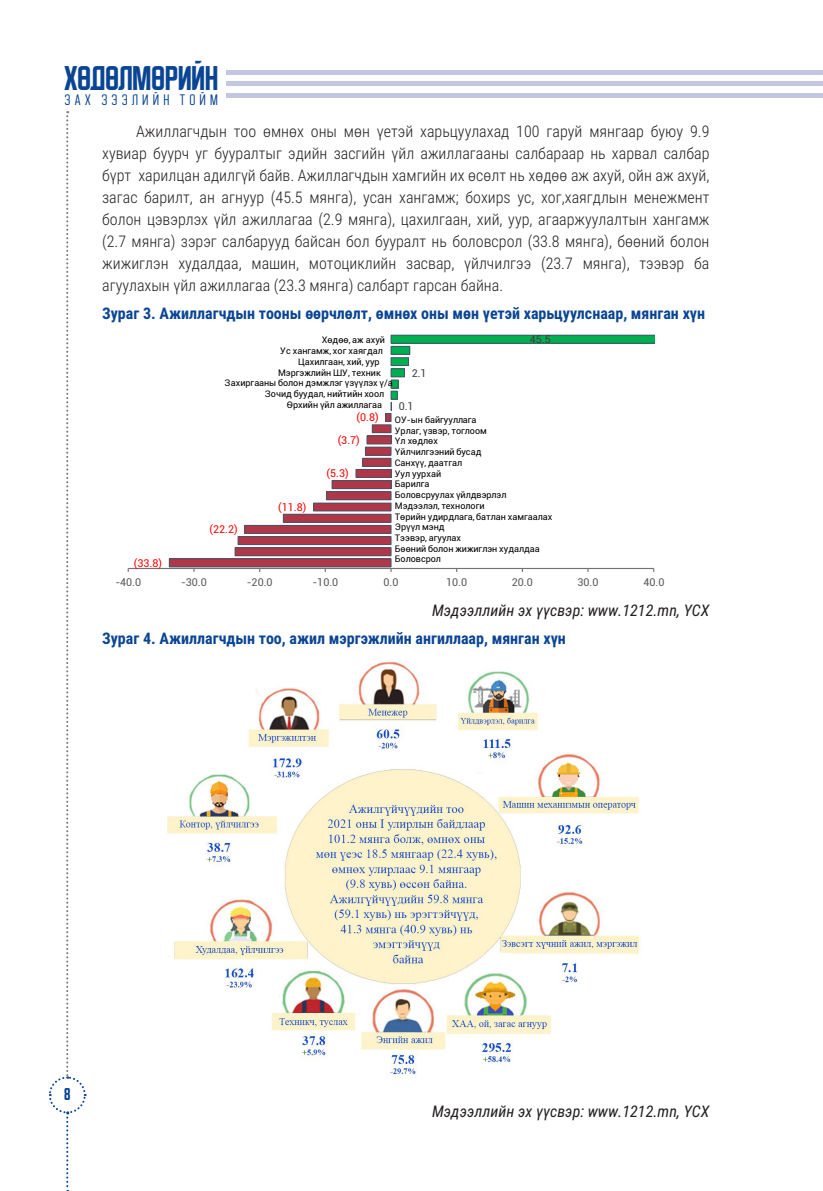
<style>
.page{position:relative;width:823px;height:1191px;background:#fff}
.page>*{position:absolute;margin:0;border:0;box-sizing:border-box;transform-origin:0 0}
.t1{font:700 33.2px "Buyan";color:#094594}
.t2{font:700 16.6px "Buyan";color:#094594}
.t3{font:300 16px/22px "Roboto Condensed";color:#231f20;text-align:justify}
.t4{font:700 16px "Roboto Condensed";color:#094594}
.t5{font:italic 16px "Roboto Condensed";color:#231f20}
.t6{font:14.8px "Buyan";letter-spacing:.28em;color:#094594}
.t7{font:10.8px "Roboto";color:#595959}
.t8{font:10.8px "Roboto";color:#f00}
.t9{font:10.8px "Roboto";color:#404040}
.t10{font:9px/10.8px "Roboto";color:#000}
</style>
<div class="page">
<div style="left:226px;top:70px;width:596px;height:5px;background:#c4c7e2"></div>
<div style="left:226px;top:81px;width:596px;height:5px;background:#c4c7e2"></div>
<div style="left:226px;top:93px;width:596px;height:5px;background:#c4c7e2"></div>
<svg style="left:49px;top:111px;width:38px;height:1080px"></svg>
<div style="left:169px;top:559px;width:222px;height:8px;background:#af3748"></div>
<div style="left:169px;top:558px;width:222px;height:9px;border:1px solid #44546a"></div>
<div style="left:235px;top:548px;width:156px;height:8px;background:#af3748"></div>
<div style="left:234px;top:547px;width:157px;height:9px;border:1px solid #44546a"></div>
<div style="left:238px;top:536px;width:153px;height:8px;background:#af3748"></div>
<div style="left:237px;top:536px;width:154px;height:9px;border:1px solid #44546a"></div>
<div style="left:245px;top:525px;width:146px;height:8px;background:#af3748"></div>
<div style="left:244px;top:525px;width:147px;height:9px;border:1px solid #44546a"></div>
<div style="left:283px;top:514px;width:108px;height:8px;background:#af3748"></div>
<div style="left:283px;top:514px;width:108px;height:9px;border:1px solid #44546a"></div>
<div style="left:313px;top:503px;width:78px;height:8px;background:#af3748"></div>
<div style="left:313px;top:502px;width:78px;height:9px;border:1px solid #44546a"></div>
<div style="left:326px;top:492px;width:65px;height:8px;background:#af3748"></div>
<div style="left:326px;top:491px;width:65px;height:9px;border:1px solid #44546a"></div>
<div style="left:332px;top:480px;width:59px;height:8px;background:#af3748"></div>
<div style="left:331px;top:480px;width:60px;height:9px;border:1px solid #44546a"></div>
<div style="left:356px;top:469px;width:35px;height:8px;background:#af3748"></div>
<div style="left:355px;top:469px;width:36px;height:9px;border:1px solid #44546a"></div>
<div style="left:362px;top:458px;width:29px;height:8px;background:#af3748"></div>
<div style="left:362px;top:458px;width:29px;height:9px;border:1px solid #44546a"></div>
<div style="left:365px;top:447px;width:26px;height:8px;background:#af3748"></div>
<div style="left:365px;top:447px;width:26px;height:8px;border:1px solid #44546a"></div>
<div style="left:367px;top:436px;width:24px;height:8px;background:#af3748"></div>
<div style="left:366px;top:435px;width:25px;height:9px;border:1px solid #44546a"></div>
<div style="left:372px;top:425px;width:19px;height:8px;background:#af3748"></div>
<div style="left:371px;top:424px;width:20px;height:9px;border:1px solid #44546a"></div>
<div style="left:385px;top:413px;width:6px;height:8px;background:#af3748"></div>
<div style="left:385px;top:413px;width:6px;height:9px;border:1px solid #44546a"></div>
<svg style="left:390px;top:402px;width:2px;height:9px"></svg>
<div style="left:391px;top:391px;width:6px;height:8px;background:#00b050"></div>
<div style="left:390px;top:391px;width:7px;height:8px;border:1px solid #44546a"></div>
<div style="left:391px;top:380px;width:7px;height:8px;background:#00b050"></div>
<div style="left:390px;top:379px;width:8px;height:9px;border:1px solid #44546a"></div>
<div style="left:391px;top:369px;width:13px;height:8px;background:#00b050"></div>
<div style="left:390px;top:368px;width:14px;height:9px;border:1px solid #44546a"></div>
<div style="left:391px;top:358px;width:17px;height:7px;background:#00b050"></div>
<div style="left:390px;top:357px;width:18px;height:9px;border:1px solid #44546a"></div>
<div style="left:391px;top:346px;width:18px;height:8px;background:#00b050"></div>
<div style="left:390px;top:346px;width:20px;height:9px;border:1px solid #44546a"></div>
<svg style="left:390px;top:335px;width:264px;height:9px;background:#0d9e55"></svg>
<hr style="left:128px;top:568px;width:525px;height:1px;background:#767171">
<img style="left:167px;top:661px;width:475px;height:416px">
<h1 class="t1" style="left:64px;top:61px;width:155px">ХӨДӨЛМӨРИЙН</h1>
<p class="t6" style="left:65px;top:93px;width:155px">ЗАХ ЗЭЭЛИЙН ТОЙМ</p>
<p class="t3" style="left:102px;top:119px;width:608px;text-indent:34px">Ажиллагчдын тоо өмнөх оны мөн үетэй харьцуулахад 100 гаруй мянгаар буюу 9.9 хувиар буурч уг бууралтыг эдийн засгийн үйл ажиллагааны салбараар нь харвал салбар бүрт харилцан адилгүй байв. Ажиллагчдын хамгийн их өсөлт нь хөдөө аж ахуй, ойн аж ахуй, загас барилт, ан агнуур (45.5 мянга), усан хангамж; бохирs ус, хог,хаягдлын менежмент болон цэвэрлэх үйл ажиллагаа (2.9 мянга), цахилгаан, хий, уур, агааржуулалтын хангамж (2.7 мянга) зэрэг салбарууд байсан бол бууралт нь боловсрол (33.8 мянга), бөөний болон жижиглэн худалдаа, машин, мотоциклийн засвар, үйлчилгээ (23.7 мянга), тээвэр ба агуулахын үйл ажиллагаа (23.3 мянга) салбарт гарсан байна.</p>
<p class="t4" style="left:102px;top:301px;width:604px">Зураг 3. Ажиллагчдын тооны өөрчлөлт, өмнөх оны мөн үетэй харьцуулснаар, мянган хүн</p>
<p class="t10" style="left:321px;top:334px;width:65px">Хөдөө, аж ахуй</p>
<p class="t10" style="left:280px;top:345px;width:104px">Ус хангамж, хог хаягдал</p>
<p class="t10" style="left:298px;top:356px;width:83px">Цахилгаан, хий, уур</p>
<p class="t10" style="left:278px;top:366px;width:104px">Мэргэжлийн ШУ, техник</p>
<p class="t10" style="left:224px;top:377px;width:170px">Захиргааны болон дэмжлэг үзүүлэх ү/а</p>
<p class="t10" style="left:264px;top:388px;width:121px">Зочид буудал, нийтийн хоол</p>
<p class="t10" style="left:287px;top:399px;width:97px">Өрхийн үйл ажиллагаа</p>
<p class="t9" style="left:411px;top:365px;width:16px">2.1</p>
<p class="t9" style="left:398px;top:399px;width:16px">0.1</p>
<p class="t9" style="left:529px;top:331px;width:22px">45.5</p>
<p class="t8" style="left:356px;top:410px;width:24px">(0.8)</p>
<p class="t10" style="left:394px;top:414px;width:159px">ОУ-ын байгууллага<br>Урлаг, үзвэр, тоглоом<br>Үл хөдлөх<br>Үйлчилгээний бусад<br>Санхүү, даатгал<br>Уул уурхай<br>Барилга<br>Боловсруулах үйлдвэрлэл<br>Мэдээлэл, технологи<br>Төрийн удирдлага, батлан хамгаалах<br>Эрүүл мэнд<br>Тээвэр, агуулах<br>Бөөний болон жижиглэн худалдаа<br>Боловсрол</p>
<p class="t5" style="left:432px;top:599px;width:279px">Мэдээллийн эх үүсвэр: www.1212.mn, ҮСХ</p>
<p class="t4" style="left:102px;top:627px;width:465px">Зураг 4. Ажиллагчдын тоо, ажил мэргэжлийн ангиллаар, мянган хүн</p>
<p class="t8" style="left:337px;top:432px;width:24px">(3.7)</p>
<p class="t8" style="left:326px;top:466px;width:24px">(5.3)</p>
<p class="t8" style="left:278px;top:499px;width:30px">(11.8)</p>
<p class="t8" style="left:209px;top:522px;width:30px">(22.2)</p>
<p class="t8" style="left:134px;top:555px;width:30px">(33.8)</p>
<p class="t7" style="left:115px;top:574px;width:27px">-40.0</p>
<p class="t7" style="left:181px;top:574px;width:27px">-30.0</p>
<p class="t7" style="left:246px;top:574px;width:27px">-20.0</p>
<p class="t7" style="left:312px;top:574px;width:27px">-10.0</p>
<p class="t7" style="left:383px;top:574px;width:16px">0.0</p>
<p class="t7" style="left:446px;top:574px;width:23px">10.0</p>
<p class="t7" style="left:511px;top:574px;width:23px">20.0</p>
<p class="t7" style="left:577px;top:574px;width:23px">30.0</p>
<p class="t7" style="left:643px;top:574px;width:23px">40.0</p>
<p class="t2" style="left:64px;top:1086px;width:8px">8</p>
<p class="t5" style="left:432px;top:1100px;width:279px">Мэдээллийн эх үүсвэр: www.1212.mn, ҮСХ</p>
</div>
